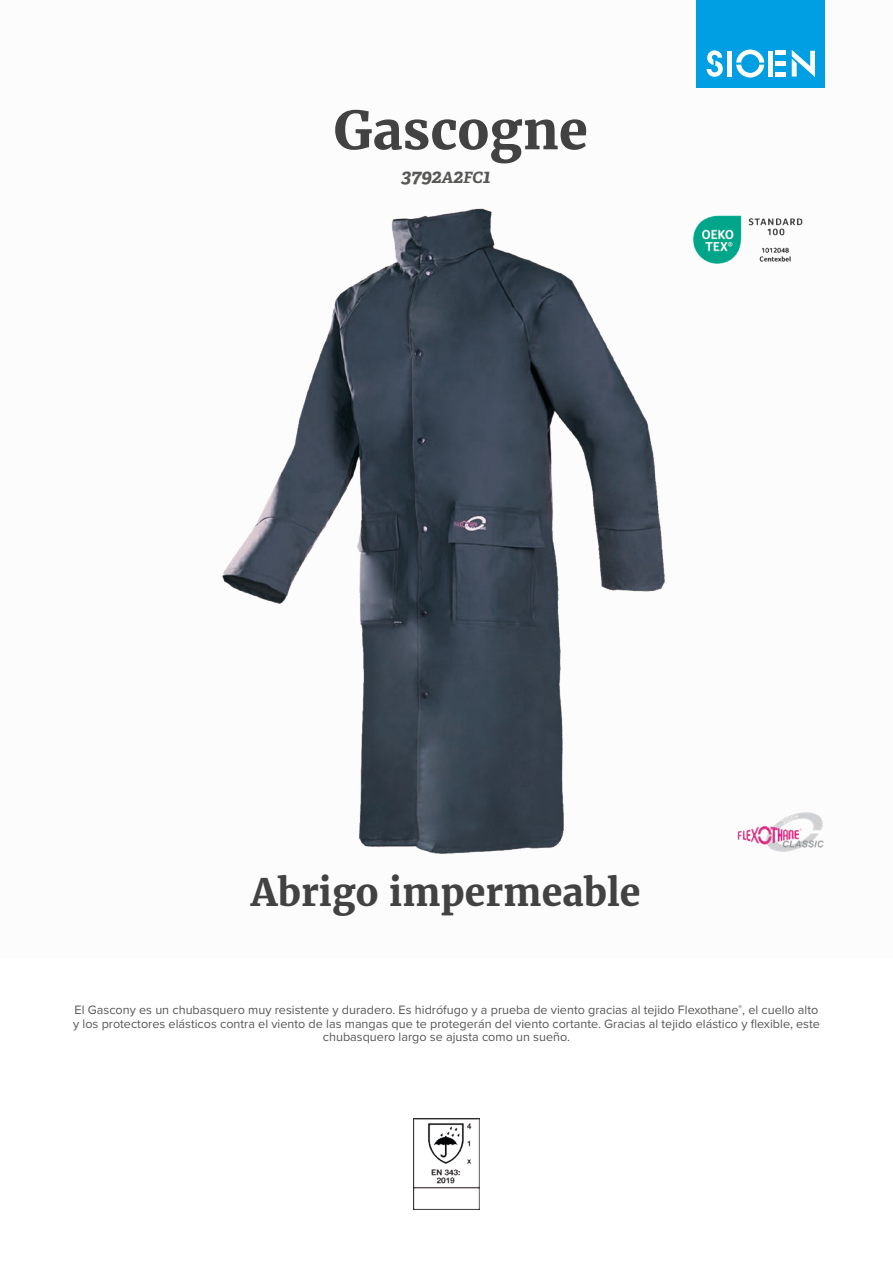
<style>
.page{position:relative;width:893px;height:1263px;background:#fff}
.page>*{position:absolute;margin:0;border:0;box-sizing:border-box;transform-origin:0 0}
.t1{font:700 52.5px "Merriweather";color:#424243}
.t2{font:700 37.5px "Merriweather";color:#424243}
.t3{font:italic 700 19.5px "Adelle";color:#575756}
.t4{font:12.6px/13.6px "Proxima Nova";color:#575756;text-align:center}
.s1{font-size:15.6px}
</style>
<div class="page">
<div style="left:697px;top:0;width:128px;height:88px;background:#009fe3"></div>
<svg style="left:707px;top:50px;width:16px;height:27px"></svg>
<svg style="left:736px;top:50px;width:28px;height:28px"></svg>
<div style="left:727px;top:51px;width:5px;height:26px;background:#fff"></div>
<div style="left:768px;top:51px;width:5px;height:26px;background:#fff"></div>
<div style="left:775px;top:72px;width:11px;height:5px;background:#fff"></div>
<div style="left:775px;top:61px;width:11px;height:5px;background:#fff"></div>
<hr style="left:775px;top:51px;width:11px;height:4px;background:#fff">
<svg style="left:792px;top:50px;width:23px;height:27px"></svg>
<img style="left:737px;top:812px;width:87px;height:40px">
<img style="left:693px;top:215px;width:110px;height:49px">
<img style="left:413px;top:1118px;width:67px;height:92px">
<img style="left:222px;top:208px;width:443px;height:646px">
<h1 class="t1" style="left:333px;top:95px;width:256px">Gascogne</h1>
<h3 class="t3" style="left:401px;top:164px;width:91px">3792<span class="s1">A</span>2<span class="s1">FC</span>1</h3>
<h2 class="t2" style="left:251px;top:867px;width:391px">Abrigo impermeable</h2>
<p class="t4" style="left:73px;top:1002px;width:748px">El Gascony es un chubasquero muy resistente y duradero. Es hidrófugo y a prueba de viento gracias al tejido Flexothane<sup>®</sup>, el cuello alto y los protectores elásticos contra el viento de las mangas que te protegerán del viento cortante. Gracias al tejido elástico y flexible, este chubasquero largo se ajusta como un sueño.</p>
</div>
